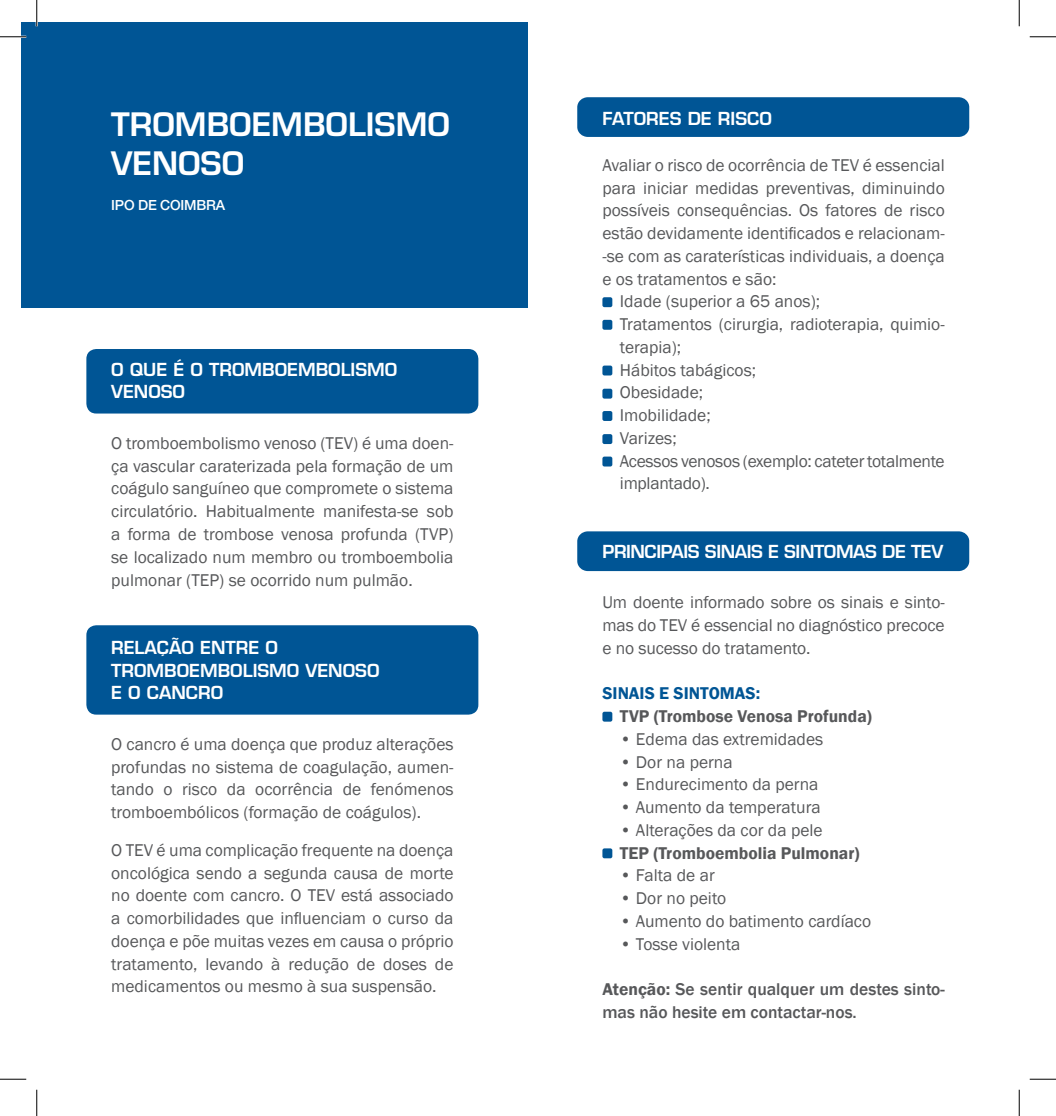
<style>
.page{position:relative;width:1056px;height:1116px;background:#fff}
.page>*{position:absolute;margin:0;border:0;box-sizing:border-box;transform-origin:0 0}
.t1{font:600 31.5px/38.5px "Eurostile";color:#fff}
.t2{font:17.5px/22.8px "Franklin Gothic";color:#57585a;text-align:justify}
.t3{font:600 17.5px/22.8px "Eurostile";color:#fff}
.t4{font:500 17.5px/22.8px "Franklin Gothic";color:#57585a}
.t5{font:600 17.5px "Franklin Gothic";color:#57585a}
.t6{font:600 17.5px "Eurostile";letter-spacing:-.025em;color:#fff}
.t7{font:600 17.5px "Franklin Gothic";color:#005595}
.t8{font:500 14px "Helvetica Neue";letter-spacing:-.015em;color:#fff}
.s1{font-weight:600}
</style>
<div class="page">
<div style="left:577px;top:531px;width:392px;height:40px;background:#005595;border-radius:10px"></div>
<div style="left:86px;top:625px;width:392px;height:89px;background:#005595;border-radius:10px"></div>
<div style="left:86px;top:349px;width:392px;height:64px;background:#005595;border-radius:10px"></div>
<div style="left:22px;top:22px;width:506px;height:285px;background:#005595"></div>
<div style="left:577px;top:97px;width:392px;height:40px;background:#005595;border-radius:10px"></div>
<div style="left:602px;top:297px;width:10px;height:10px;background:#005595;border-radius:2px"></div>
<div style="left:602px;top:320px;width:10px;height:10px;background:#005595;border-radius:2px"></div>
<div style="left:602px;top:365px;width:10px;height:10px;background:#005595;border-radius:2px"></div>
<div style="left:602px;top:388px;width:10px;height:10px;background:#005595;border-radius:2px"></div>
<div style="left:602px;top:411px;width:10px;height:10px;background:#005595;border-radius:2px"></div>
<div style="left:602px;top:434px;width:10px;height:10px;background:#005595;border-radius:2px"></div>
<div style="left:602px;top:456px;width:10px;height:10px;background:#005595;border-radius:2px"></div>
<div style="left:602px;top:711px;width:10px;height:10px;background:#005595;border-radius:2px"></div>
<div style="left:602px;top:848px;width:10px;height:10px;background:#005595;border-radius:2px"></div>
<hr style="left:0;top:36px;width:26px;height:2px;background:#fff">
<hr style="left:36px;top:0;width:2px;height:26px;background:#fff">
<svg style="left:0;top:36px;width:26px;height:1px"></svg>
<svg style="left:1029px;top:36px;width:27px;height:1px"></svg>
<svg style="left:0;top:1078px;width:26px;height:1px"></svg>
<svg style="left:1029px;top:1078px;width:27px;height:1px"></svg>
<svg style="left:36px;top:0;width:1px;height:26px"></svg>
<svg style="left:36px;top:1089px;width:1px;height:26px"></svg>
<svg style="left:1019px;top:0;width:1px;height:26px"></svg>
<svg style="left:1019px;top:1089px;width:1px;height:26px"></svg>
<p class="t1" style="left:111px;top:105px;width:340px">TROMBOEMBOLISMO<br>VENOSO</p>
<p class="t8" style="left:111px;top:196px;width:115px">IPO DE COIMBRA</p>
<p class="t3" style="left:111px;top:358px;width:288px">O QUE É O TROMBOEMBOLISMO<br>VENOSO</p>
<p class="t2" style="left:111px;top:432px;width:344px">O tromboembolismo venoso (TEV) é uma doen&shy;ça vascular caraterizada pela formação de um coágulo sanguíneo que compromete o sistema circulatório. Habitualmente manifesta-se sob a forma de trombose venosa profunda (TVP) se localizado num membro ou tromboembolia pulmonar (TEP) se ocorrido num pulmão.</p>
<p class="t3" style="left:111px;top:635px;width:270px">RELAÇÃO ENTRE O<br>TROMBOEMBOLISMO VENOSO</p>
<p class="t3" style="left:111px;top:681px;width:114px">E O CANCRO</p>
<p class="t2" style="left:111px;top:732px;width:344px">O cancro é uma doença que produz alterações profundas no sistema de coagulação, aumen&shy;tando o risco da ocorrência de fenómenos tromboembólicos (formação de coágulos).</p>
<p class="t2" style="left:111px;top:838px;width:344px">O TEV é uma complicação frequente na doença oncológica sendo a segunda causa de morte no doente com cancro. O TEV está associado a comorbilidades que influenciam o curso da doença e põe muitas vezes em causa o próprio tratamento, levando à redução de doses de medicamentos ou mesmo à sua suspensão.</p>
<p class="t3" style="left:602px;top:107px;width:171px">FATORES DE RISCO</p>
<p class="t2" style="left:602px;top:154px;width:344px">Avaliar o risco de ocorrência de TEV é essencial para iniciar medidas preventivas, diminuindo possíveis consequências. Os fatores de risco estão devidamente identificados e relacionam--se com as caraterísticas individuais, a doença e os tratamentos e são:</p>
<p class="t2" style="left:620px;top:290px;width:202px">Idade (superior a 65 anos);</p>
<p class="t2" style="left:620px;top:313px;width:326px">Tratamentos (cirurgia, radioterapia, quimio&shy;terapia);</p>
<p class="t2" style="left:620px;top:359px;width:138px">Hábitos tabágicos;</p>
<p class="t2" style="left:620px;top:381px;width:85px">Obesidade;</p>
<p class="t2" style="left:620px;top:404px;width:92px">Imobilidade;</p>
<p class="t2" style="left:620px;top:427px;width:58px">Varizes;</p>
<p class="t2" style="left:620px;top:450px;width:326px">Acessos venosos (exemplo: cateter totalmente implantado).</p>
<p class="t6" style="left:602px;top:540px;width:342px">PRINCIPAIS SINAIS E SINTOMAS DE TEV</p>
<p class="t2" style="left:602px;top:591px;width:344px">Um doente informado sobre os sinais e sinto&shy;mas do TEV é essencial no diagnóstico precoce e no sucesso do tratamento.</p>
<p class="t7" style="left:602px;top:682px;width:159px">SINAIS E SINTOMAS:</p>
<p class="t5" style="left:620px;top:705px;width:253px">TVP (Trombose Venosa Profunda)</p>
<p class="t2" style="left:620px;top:728px;width:205px"><span class="s1">•</span> Edema das extremidades</p>
<p class="t2" style="left:620px;top:750px;width:114px"><span class="s1">•</span> Dor na perna</p>
<p class="t2" style="left:620px;top:773px;width:200px"><span class="s1">•</span> Endurecimento da perna</p>
<p class="t2" style="left:620px;top:796px;width:202px"><span class="s1">•</span> Aumento da temperatura</p>
<p class="t2" style="left:620px;top:819px;width:204px"><span class="s1">•</span> Alterações da cor da pele</p>
<p class="t5" style="left:620px;top:841px;width:241px">TEP (Tromboembolia Pulmonar)</p>
<p class="t2" style="left:620px;top:864px;width:96px"><span class="s1">•</span> Falta de ar</p>
<p class="t2" style="left:620px;top:887px;width:108px"><span class="s1">•</span> Dor no peito</p>
<p class="t2" style="left:620px;top:910px;width:253px"><span class="s1">•</span> Aumento do batimento cardíaco</p>
<p class="t2" style="left:620px;top:932px;width:122px"><span class="s1">•</span> Tosse violenta</p>
<p class="t4" style="left:602px;top:978px;width:344px"><span class="s1">Atenção:</span> Se sentir qualquer um destes sinto&shy;mas não hesite em contactar-nos.</p>
</div>
